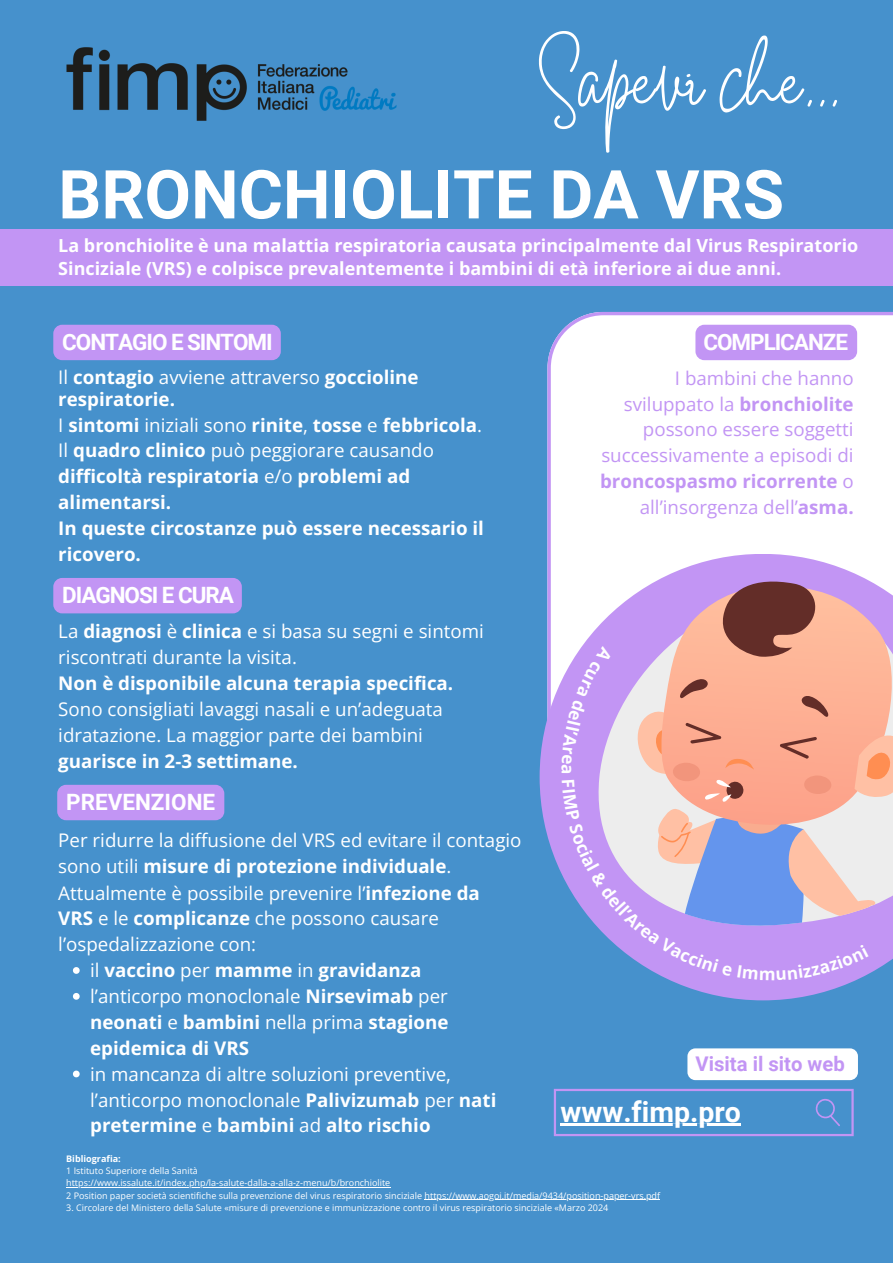
<style>
.page{position:relative;width:893px;height:1263px;background:#4691cc}
.page>*{position:absolute;margin:0;border:0;box-sizing:border-box;transform-origin:0 0}
.t1{font:700 67.5px "Roboto";color:#fff}
.t2{font:63.45px "White Star";color:#fff}
.t3{font:700 28.5px "Roboto";color:#fff}
.t4{font:700 22.5px "Roboto";letter-spacing:-.045em;color:#fff}
.t5{font:700 22.5px "Roboto";color:#fff}
.t6{font:700 20.25px "Roboto";color:#c295f4}
.t7{font:700 19.73px/22.5px "Open Sans";color:#c295f4;text-align:right}
.t8{font:18.75px/25.9px "Open Sans";color:#fff}
.t9{font:700 18.75px/25.9px "Open Sans";color:#fff}
.t10{font:18.75px/25.9px "Open Sans";color:#c295f4;text-align:right}
.t11{font:700 18px/22.5px "Open Sans";color:#fff}
.t12{font:700 17.1px "Open Sans";color:#fff}
.t13{font:9px/12.4px "Open Sans";color:#fff}
.t14{font:700 9px "Open Sans";color:#fff}
.s1{font-weight:400}
.s2{font-weight:700}
</style>
<div class="page">
<img style="left:66px;top:47px;width:330px;height:74px">
<div style="left:0;top:229px;width:893px;height:56px;background:#c295f4"></div>
<div style="left:547px;top:312px;width:346px;height:242px;background:#fff"></div>
<svg style="left:539px;top:554px;width:354px;height:446px"></svg>
<svg style="left:554px;top:1089px;width:299px;height:47px"></svg>
<div style="left:57px;top:785px;width:167px;height:35px;background:#c295f4;border-radius:9px"></div>
<hr style="left:66px;top:1187px;width:324px;height:1px;background:#fff">
<hr style="left:424px;top:1199px;width:236px;height:1px;background:#fff">
<div style="left:53px;top:325px;width:228px;height:35px;background:#c295f4;border-radius:9px"></div>
<div style="left:53px;top:578px;width:189px;height:35px;background:#c295f4;border-radius:9px"></div>
<div style="left:695px;top:325px;width:162px;height:35px;background:#c295f4;border-radius:9px"></div>
<div style="left:687px;top:1048px;width:171px;height:32px;background:#fff;border-radius:8px"></div>
<hr style="left:560px;top:1123px;width:181px;height:3px;background:#fff">
<svg style="left:73px;top:967px;width:7px;height:7px"></svg>
<svg style="left:73px;top:993px;width:7px;height:7px"></svg>
<svg style="left:73px;top:1070px;width:7px;height:7px"></svg>
<svg style="left:562px;top:573px;width:331px;height:407px;background:#d0aac6"></svg>
<p class="t2" style="left:537px;top:66px;width:305px">Sapevi che...</p>
<h4 class="t1" style="left:58px;top:156px;width:727px">BRONCHIOLITE DA VRS</h4>
<h6 class="t11" style="left:58px;top:234px;width:801px">La bronchiolite è una malattia respiratoria causata principalmente dal Virus Respiratorio<br>Sinciziale (VRS) e colpisce prevalentemente i bambini di età inferiore ai due anni.</h6>
<p class="t4" style="left:62px;top:329px;width:212px">CONTAGIO E SINTOMI</p>
<p class="t9" style="left:58px;top:366px;width:362px;line-height:21.4px"><span class="s1">Il</span> contagio <span class="s1">avviene attraverso</span> goccioline respiratorie.</p>
<p class="t9" style="left:58px;top:411px;width:427px"><span class="s1">I</span> sintomi <span class="s1">iniziali sono</span> rinite<span class="s1">,</span> tosse <span class="s1">e</span> febbricola<span class="s1">.<br>Il</span> quadro clinico <span class="s1">può peggiorare causando </span>difficoltà respiratoria <span class="s1">e/o</span> problemi ad alimentarsi.<br>In queste circostanze può essere necessario il ricovero.</p>
<p class="t4" style="left:62px;top:582px;width:173px">DIAGNOSI E CURA</p>
<p class="t8" style="left:58px;top:617px;width:427px">La <span class="s2">diagnosi</span> è <span class="s2">clinica</span> e si basa su segni e sintomi riscontrati durante la visita.</p>
<p class="t9" style="left:58px;top:670px;width:396px">Non è disponibile alcuna terapia specifica.</p>
<p class="t8" style="left:58px;top:696px;width:386px">Sono consigliati lavaggi nasali e un’adeguata idratazione. La maggior parte dei bambini</p>
<p class="t9" style="left:58px;top:747px;width:241px">guarisce in 2-3 settimane.</p>
<h1 class="t5" style="left:66px;top:789px;width:150px">PREVENZIONE</h1>
<p class="t8" style="left:58px;top:827px;width:465px">Per ridurre la diffusione del VRS ed evitare il contagio sono utili <span class="s2">misure di protezione individuale</span>.</p>
<p class="t8" style="left:58px;top:879px;width:423px">Attualmente è possibile prevenire l’<span class="s2">infezione da</span></p>
<p class="t8" style="left:58px;top:905px;width:382px"><span class="s2">VRS</span> e le <span class="s2">complicanze</span> che possono causare</p>
<p class="t8" style="left:58px;top:931px;width:199px">l’ospedalizzazione con:</p>
<p class="t9" style="left:90px;top:957px;width:333px"><span class="s1">il</span> vaccino <span class="s1">per</span> mamme <span class="s1">in</span> gravidanza</p>
<p class="t8" style="left:90px;top:983px;width:359px">l’anticorpo monoclonale <span class="s2">Nirsevimab</span> per</p>
<p class="t9" style="left:90px;top:1009px;width:360px">neonati <span class="s1">e</span> bambini <span class="s1">nella prima</span> stagione</p>
<p class="t9" style="left:90px;top:1034px;width:160px">epidemica di VRS</p>
<p class="t8" style="left:90px;top:1060px;width:408px">in mancanza di altre soluzioni preventive, l’anticorpo monoclonale <span class="s2">Palivizumab</span> per <span class="s2">nati pretermine</span> e <span class="s2">bambini</span> ad <span class="s2">alto rischio</span></p>
<p class="t4" style="left:703px;top:329px;width:146px">COMPLICANZE</p>
<p class="t10" style="left:600px;top:364px;width:255px">I bambini che hanno sviluppato la <span class="s2">bronchiolite </span>possono essere soggetti successivamente a episodi di <span class="s2">broncospasmo ricorrente</span> o all’insorgenza dell’<span class="s2">asma.</span></p>
<p class="t7" style="left:578px;top:383px;width:264px">I bambini che hanno avuto</p>
<p class="t7" style="left:574px;top:428px;width:268px">essere soggetti a episodi di broncospasmo ricorrente e sviluppare l’asma</p>
<h5 class="t12" style="left:580px;top:764px;width:12px;rotate:90deg">a</h5>
<p class="t6" style="left:695px;top:1052px;width:151px">Visita il sito web</p>
<h3 class="t3" style="left:560px;top:1095px;width:182px">www.fimp.pro</h3>
<p class="t14" style="left:66px;top:1152px;width:56px">Bibliografia:</p>
<p class="t13" style="left:66px;top:1164px;width:595px">1 Istituto Superiore della Sanità<br>https://www.issalute.it/index.php/la-salute-dalla-a-alla-z-menu/b/bronchiolite<br>2 Position paper società scientifiche sulla prevenzione del virus respiratorio sinciziale https://www.aogoi.it/media/9434/position-paper-vrs.pdf</p>
<p class="t13" style="left:66px;top:1201px;width:544px">3. Circolare del Ministero della Salute «misure di prevenzione e immunizzazione contro il virus respiratorio sinciziale «Marzo 2024</p>
</div>
